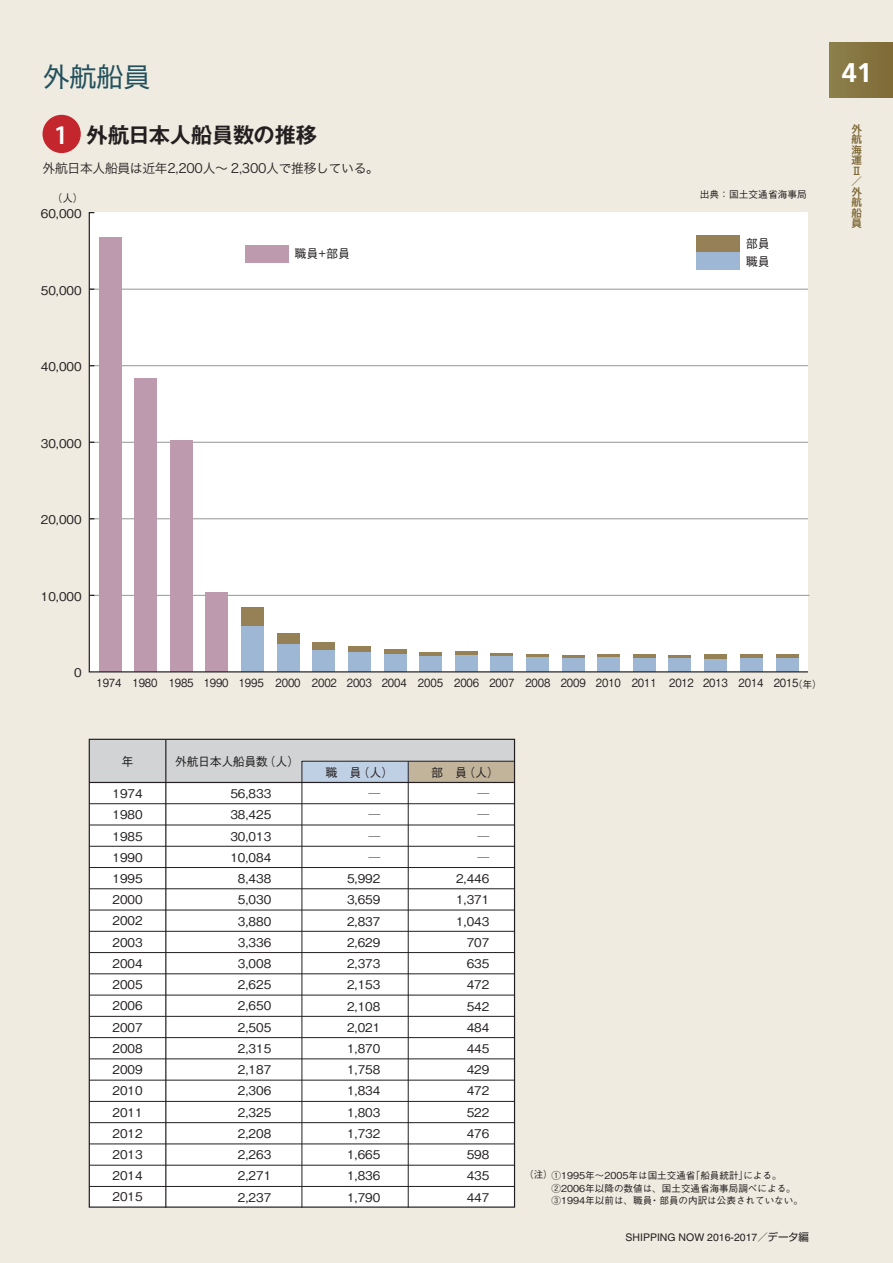
<style>
.page{position:relative;width:893px;height:1263px;background:#efebe0}
.page>*{position:absolute;margin:0;border:0;box-sizing:border-box;transform-origin:0 0}
.t1{font:27px "Hira Kaku Std N W4 90 pv RKSJ H";color:#22505d}
.t2{font:700 27px "Frutiger LT Std";color:#fff}
.t3{font:21.3px "Gothic MB101 Pro De Bold 90 pv RKSJ H";letter-spacing:-.015em;color:#231f20}
.t4{font:12.75px "Hira Kaku Std W3 90 pv RKSJ H";letter-spacing:-.02em;color:#231f20}
.t5{font:12px/21.3px "Gothic BBB Pro Medium 90 pv RKSJ H";color:#231f20;text-align:right}
.t6{font:12px "Gothic BBB Pro Medium 90 pv RKSJ H";letter-spacing:-.04em;color:#231f20}
.t7{font:11.25px "Gothic BBB Pro Medium 90 pv RKSJ H";letter-spacing:-.015em;color:#231f20;scale:.9 1}
.t8{font:10.5px "Helvetica";color:#231f20}
.t9{font:10.5px/10.5px "Hira Kaku Std W6 83 pv RKSJ H";color:#7c6533;text-align:justify}
.t10{font:10.5px "Gothic BBB Pro Medium 90 pv RKSJ H";color:#231f20}
.t11{font:10.5px "Gothic MB101 Pro Medium 83 pv RKSJ H";color:#7c6533}
.t12{font:10.5px "UD Reimin Pro Heavy 83 pv RKSJ H";color:#7c6533}
.t13{font:9.75px "Gothic BBB Pro Medium 90 pv RKSJ H";color:#231f20}
.t14{font:9.6px/12.8px "Gothic BBB Pro Medium 90 pv RKSJ H";color:#231f20}
.s1{font-family:"Myriad Pro";font-weight:600;font-size:27px;color:#fff}
.s2{font-size:9.75px}
.s3{font-family:"Shin Go Pro Regular 90 pv RKSJ H"}
</style>
<div class="page">
<div style="left:829px;top:43px;width:64px;height:55px;background:#867441"></div>
<div style="left:89px;top:739px;width:425px;height:468px;background:#fff"></div>
<div style="left:89px;top:740px;width:425px;height:42px;background:#d1d3d4"></div>
<div style="left:43px;top:115px;width:38px;height:38px;background:#c4262d;border-radius:50%"></div>
<hr style="left:89px;top:1165px;width:425px;height:1px;background:#231f20">
<hr style="left:89px;top:1186px;width:425px;height:1px;background:#231f20">
<hr style="left:89px;top:1144px;width:425px;height:1px;background:#231f20">
<hr style="left:89px;top:1122px;width:425px;height:1px;background:#231f20">
<hr style="left:89px;top:1101px;width:425px;height:1px;background:#231f20">
<hr style="left:89px;top:1080px;width:425px;height:1px;background:#231f20">
<hr style="left:89px;top:1058px;width:425px;height:1px;background:#231f20">
<hr style="left:89px;top:1037px;width:425px;height:1px;background:#231f20">
<hr style="left:89px;top:1016px;width:425px;height:1px;background:#231f20">
<hr style="left:89px;top:995px;width:425px;height:1px;background:#231f20">
<hr style="left:89px;top:973px;width:425px;height:1px;background:#231f20">
<hr style="left:89px;top:952px;width:425px;height:1px;background:#231f20">
<hr style="left:89px;top:931px;width:425px;height:1px;background:#231f20">
<hr style="left:89px;top:910px;width:425px;height:1px;background:#231f20">
<hr style="left:89px;top:888px;width:425px;height:1px;background:#231f20">
<hr style="left:89px;top:867px;width:425px;height:1px;background:#231f20">
<hr style="left:89px;top:846px;width:425px;height:1px;background:#231f20">
<hr style="left:89px;top:825px;width:425px;height:1px;background:#231f20">
<hr style="left:89px;top:803px;width:425px;height:1px;background:#231f20">
<hr style="left:89px;top:782px;width:425px;height:1px;background:#231f20">
<svg style="left:301px;top:761px;width:214px;height:447px"></svg>
<hr style="left:165px;top:740px;width:1px;height:468px;background:#231f20">
<hr style="left:408px;top:761px;width:1px;height:447px;background:#231f20">
<svg style="left:88px;top:212px;width:721px;height:461px;background:#f5f3f5"></svg>
<div style="left:241px;top:607px;width:23px;height:19px;background:#968056"></div>
<div style="left:277px;top:633px;width:22px;height:11px;background:#968056"></div>
<div style="left:312px;top:642px;width:23px;height:8px;background:#968056"></div>
<div style="left:348px;top:646px;width:23px;height:6px;background:#968056"></div>
<div style="left:384px;top:649px;width:22px;height:5px;background:#968056"></div>
<hr style="left:419px;top:652px;width:23px;height:3px;background:#968056">
<div style="left:245px;top:245px;width:44px;height:17px;background:#be9aae"></div>
<div style="left:696px;top:235px;width:44px;height:17px;background:#968056"></div>
<div style="left:696px;top:252px;width:44px;height:17px;background:#9eb7d5"></div>
<h1 class="t1" style="left:43px;top:67px;width:110px">外航船員</h1>
<h2 class="t3" style="left:54px;top:127px;width:265px"><span class="s1">1</span> 外航日本人船員数の推移</h2>
<p class="t4" style="left:43px;top:163px;width:338px">外航日本人船員は近年2,200人～ 2,300人で推移している。</p>
<p class="t10" style="left:52px;top:194px;width:33px">（人）</p>
<p class="t13" style="left:700px;top:191px;width:109px">出典：国土交通省海事局</p>
<p class="t5" style="left:41px;top:204px;width:42px">60,000</p>
<p class="t5" style="left:41px;top:281px;width:42px">50,000</p>
<p class="t5" style="left:295px;top:245px;width:57px">職員+部員</p>
<p class="t5" style="left:746px;top:237px;width:25px;line-height:17.2px;text-align:left">部員職員</p>
<p class="t5" style="left:41px;top:358px;width:42px">40,000</p>
<p class="t5" style="left:41px;top:434px;width:42px">30,000</p>
<p class="t5" style="left:41px;top:511px;width:42px">20,000</p>
<p class="t5" style="left:41px;top:587px;width:42px">10,000</p>
<p class="t5" style="left:74px;top:663px;width:9px">0</p>
<p class="t7" style="left:97px;top:679px;width:29px">1974</p>
<p class="t7" style="left:204px;top:679px;width:689px">1990 1995 2000 2002 2003 2004 2005 2006 2007 2008 2009 2010 2011 2012 2013 2014 2015<span class="s2">（年）</span></p>
<p class="t7" style="left:133px;top:679px;width:69px">1980 1985</p>
<p class="t5" style="left:122px;top:752px;width:13px">年</p>
<p class="t6" style="left:175px;top:757px;width:126px">外航日本人船員数（人）</p>
<p class="t5" style="left:326px;top:763px;width:69px">職　員（人）</p>
<p class="t5" style="left:431px;top:763px;width:69px">部　員（人）</p>
<p class="t5" style="left:112px;top:784px;width:32px;text-align:justify">1974<br>1980<br>1985<br>1990<br>1995<br>2000<br>2002<br>2003<br>2004<br>2005<br>2006<br>2007<br>2008<br>2009<br>2010<br>2011<br>2012<br>2013<br>2014<br>2015</p>
<p class="t5" style="left:230px;top:784px;width:42px">56,833<br>38,425<br>30,013<br>10,084<br>8,438<br>5,030<br>3,880<br>3,336<br>3,008<br>2,625<br>2,650<br>2,505<br>2,315<br>2,187<br>2,306<br>2,325<br>2,208<br>2,263<br>2,271<br>2,237</p>
<p class="t5" style="left:347px;top:785px;width:35px">─<br>─<br>─<br>─<br>5,992<br>3,659<br>2,837<br>2,629<br>2,373<br>2,153<br>2,108<br>2,021<br>1,870<br>1,758<br>1,834<br>1,803<br>1,732<br>1,665<br>1,836<br>1,790</p>
<p class="t5" style="left:456px;top:785px;width:35px">─<br>─<br>─<br>─<br>2,446<br>1,371<br>1,043<br>707<br>635<br>472<br>542<br>484<br>445<br>429<br>472<br>522<br>476<br>598<br>435<br>447</p>
<p class="t14" style="left:552px;top:1170px;width:253px;text-indent:-27px">（注）①1995年～2005年は国土交通省「船員統計」による。<br>②2006年以降の数値は、国土交通省海事局調べによる。<br>③1994年以前は、職員・部員の内訳は公表されていない。</p>
<p class="t8" style="left:625px;top:1233px;width:185px">SHIPPING NOW 2016-2017<span class="s3">／データ編</span></p>
<h1 class="t2" style="left:842px;top:57px;width:32px">41</h1>
<p class="t9" style="left:852px;top:125px;width:12px">外航海運</p>
<p class="t11" style="left:852px;top:167px;width:10px">Ⅱ</p>
<p class="t12" style="left:851px;top:177px;width:12px">／</p>
<p class="t9" style="left:852px;top:188px;width:12px">外航船員</p>
</div>
